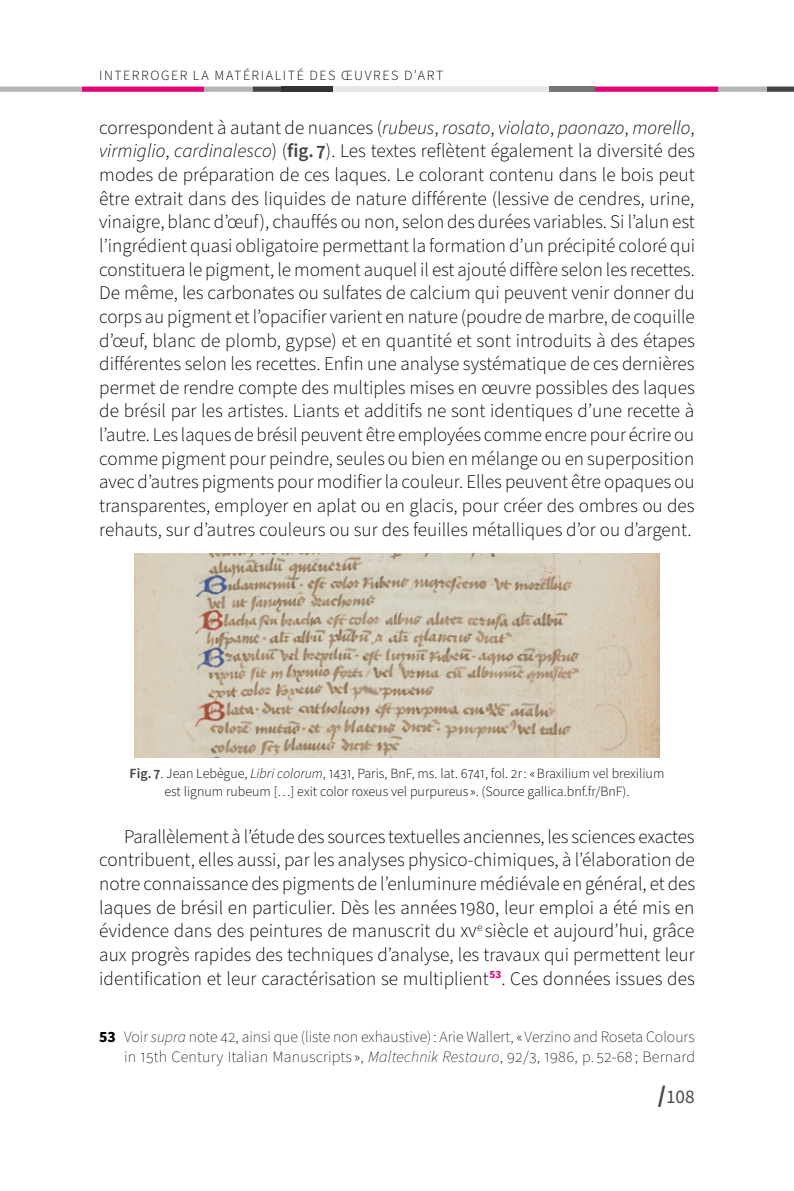
<style>
.page{position:relative;width:794px;height:1191px;background:#fff}
.page>*{position:absolute;margin:0;border:0;box-sizing:border-box;transform-origin:0 0}
.t1{font:300 19.25px/23.6px "Source Sans Pro";color:#000;text-align:justify}
.t2{font:19.25px "Source Sans Pro";color:#4a4a49}
.t3{font:200 15.75px/20.1px "Source Sans Pro";color:#000;text-align:right}
.t4{font:300 14px/17.5px "Source Sans Pro";color:#000;text-align:center}
.s1{font-style:italic}
.s2{font-weight:600;color:#444}
.s3{font-weight:700}
.s4{font-weight:700;font-size:24.5px}
</style>
<div class="page">
<svg style="left:0;top:87px;width:794px;height:5px;background:#c1538e"></svg>
<div style="left:549px;top:87px;width:46px;height:5px;background:#757474"></div>
<div style="left:332px;top:87px;width:217px;height:5px;background:#e8e7e7"></div>
<div style="left:281px;top:87px;width:51px;height:5px;background:#333332"></div>
<img style="left:134px;top:553px;width:525px;height:204px">
<p class="t4" style="left:99px;top:67px;width:15px">Interroger</p>
<p class="t4" style="left:193px;top:67px;width:31px">la matérialité</p>
<p class="t4" style="left:309px;top:67px;width:10px">des</p>
<p class="t4" style="left:341px;top:67px;width:11px">œuvres</p>
<p class="t4" style="left:404px;top:67px;width:24px">d’art</p>
<p class="t1" style="left:99px;top:116px;width:597px">correspondent à autant de nuances (<span class="s1">rubeus</span>, <span class="s1">rosato</span>, <span class="s1">violato</span>, <span class="s1">paonazo</span>, <span class="s1">morello</span>, <span class="s1">virmiglio</span>, <span class="s1">cardinalesco</span>) (<span class="s2">fig. 7</span>). Les textes reflètent également la diversité des modes de préparation de ces laques. Le colorant contenu dans le bois peut être extrait dans des liquides de nature différente (lessive de cendres, urine, vinaigre, blanc d’œuf), chauffés ou non, selon des durées variables. Si l’alun est l’ingrédient quasi obligatoire permettant la formation d’un précipité coloré qui constituera le pigment, le moment auquel il est ajouté diffère selon les recettes.<br>De même, les carbonates ou sulfates de calcium qui peuvent venir donner du corps au pigment et l’opacifier varient en nature (poudre de marbre, de coquille d’œuf, blanc de plomb, gypse) et en quantité et sont introduits à des étapes différentes selon les recettes. Enfin une analyse systématique de ces dernières permet de rendre compte des multiples mises en œuvre possibles des laques de brésil par les artistes. Liants et additifs ne sont identiques d’une recette à l’autre. Les laques de brésil peuvent être employées comme encre pour écrire ou comme pigment pour peindre, seules ou bien en mélange ou en superposition avec d’autres pigments pour modifier la couleur. Elles peuvent être opaques ou transparentes, employer en aplat ou en glacis, pour créer des ombres ou des rehauts, sur d’autres couleurs ou sur des feuilles métalliques d’or ou d’argent.</p>
<p class="t4" style="left:130px;top:765px;width:536px"><span class="s2">Fig. 7</span>. Jean Lebègue, <span class="s1">Libri colorum</span>, 1431, Paris, BnF, ms. lat. 6741, fol. 2r : « Braxilium vel brexilium est lignum rubeum […] exit color roxeus vel purpureus ». (Source gallica.bnf.fr/BnF).</p>
<p class="t1" style="left:99px;top:825px;width:597px;text-indent:25px">Parallèlement à l’étude des sources textuelles anciennes, les sciences exactes contribuent, elles aussi, par les analyses physico-chimiques, à l’élaboration de notre connaissance des pigments de l’enluminure médiévale en général, et des laques de brésil en particulier. Dès les années 1980, leur emploi a été mis en évidence dans des peintures de manuscrit du xv<sup>e</sup> siècle et aujourd’hui, grâce aux progrès rapides des techniques d’analyse, les travaux qui permettent leur identification et leur caractérisation se multiplient <sup>53</sup>. Ces données issues des</p>
<p class="t3" style="left:99px;top:1027px;width:597px"><span class="s3">53</span> Voir <span class="s1">supra</span> note 42, ainsi que (liste non exhaustive) : Arie Wallert, « Verzino and Roseta Colours in 15th Century Italian Manuscripts », <span class="s1">Maltechnik Restauro</span>, 92/3, 1986, p. 52-68 ; Bernard</p>
<p class="t2" style="left:658px;top:1083px;width:38px"><span class="s4">/</span>108</p>
</div>
